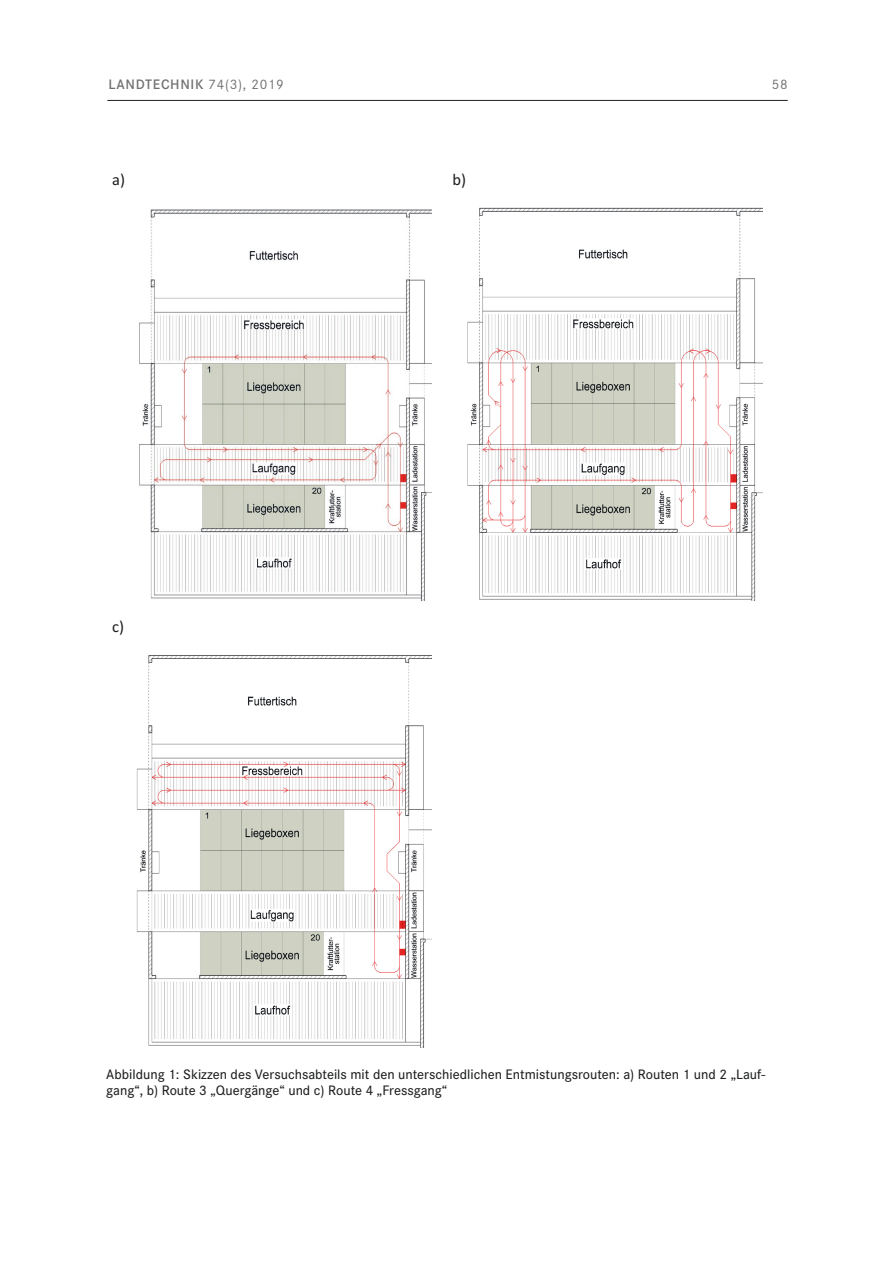
<style>
.page{position:relative;width:893px;height:1263px;background:#fff}
.page>*{position:absolute;margin:0;border:0;box-sizing:border-box;transform-origin:0 0}
.t1{font:16.5px "Calibri";color:#1d1e1f}
.t2{font:500 14.25px/16.5px "Corporate S";color:#1d1e1f}
.t3{font:14.25px "Corporate S Demi 2";letter-spacing:.05em;color:#707071}
.t4{font:14.25px "Corporate S";color:#707071}
.s1{font-family:"Corporate S Reg 2"}
</style>
<div class="page">
<hr style="left:107px;top:100px;width:681px;height:1px;background:#1d1e1f">
<img style="left:139px;top:209px;width:292px;height:391px">
<img style="left:467px;top:207px;width:295px;height:393px">
<img style="left:136px;top:655px;width:295px;height:392px">
<p class="t3" style="left:108px;top:76px;width:177px">LANDTECHNIK <span class="s1">74(3), 2019</span></p>
<p class="t4" style="left:772px;top:76px;width:17px">58</p>
<p class="t1" style="left:112px;top:168px;width:14px">a)</p>
<p class="t1" style="left:452px;top:168px;width:15px">b)</p>
<p class="t1" style="left:112px;top:615px;width:13px">c)</p>
<p class="t2" style="left:106px;top:1066px;width:660px">Abbildung 1: Skizzen des Versuchsabteils mit den unterschiedlichen Entmistungsrouten: a) Routen 1 und 2 „Lauf&shy;gang“, b) Route 3 „Quergänge“ und c) Route 4 „Fressgang“</p>
</div>
